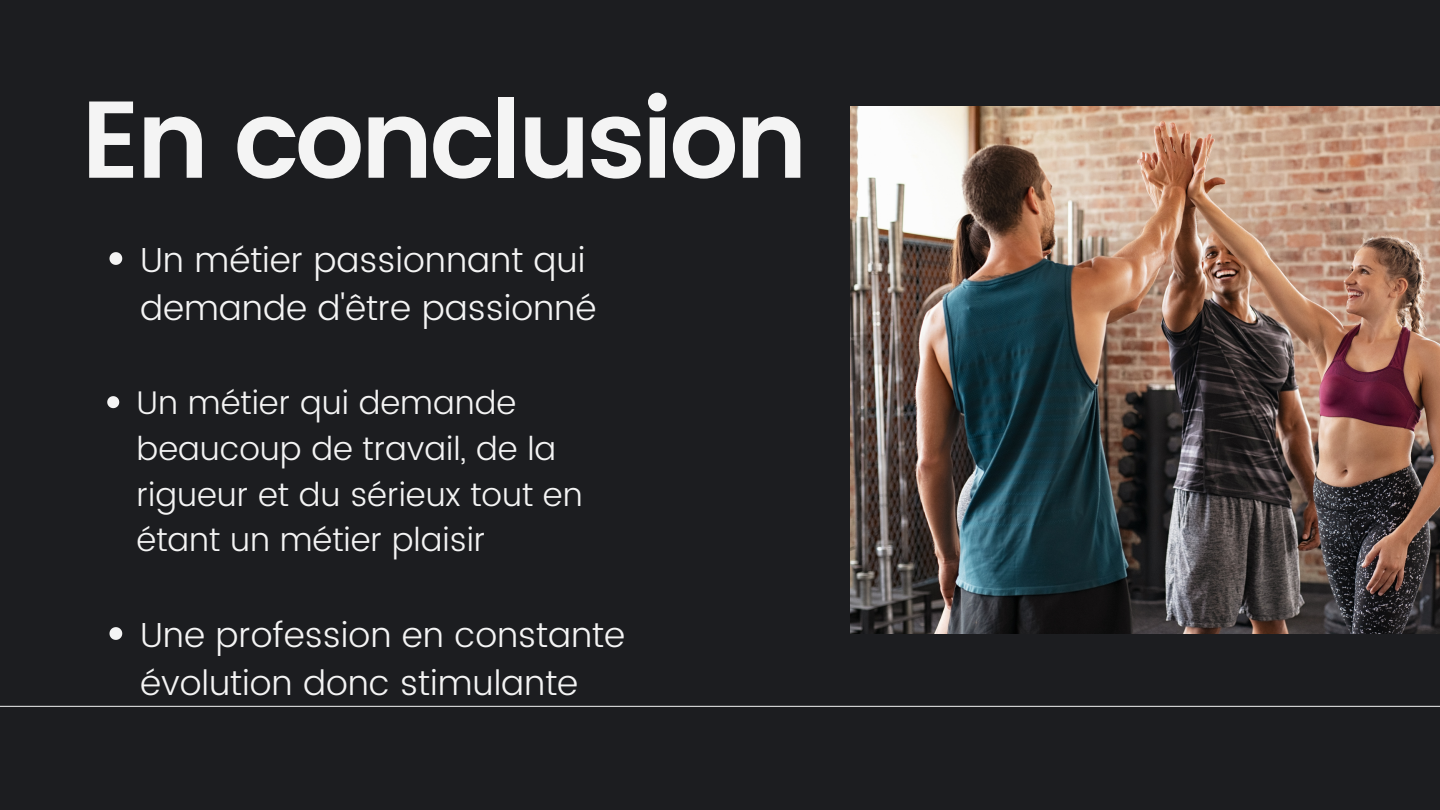
<style>
.page{position:relative;width:1440px;height:810px;background:#1c1d20}
.page>*{position:absolute;margin:0;border:0;box-sizing:border-box;transform-origin:0 0}
.t1{font:600 108.9px "Poppins";letter-spacing:-.04em;color:#f4f4f4}
.t2{font:300 34.7px/48px "Poppins";color:#f4f4f4}
.t3{font:300 32.7px/45.8px "Poppins";color:#f4f4f4}
</style>
<div class="page">
<svg style="left:110px;top:252px;width:12px;height:13px"></svg>
<svg style="left:107px;top:396px;width:12px;height:12px"></svg>
<svg style="left:110px;top:627px;width:12px;height:13px"></svg>
<hr style="left:0;top:706px;width:1440px;height:1px;background:#f4f4f4">
<img style="left:850px;top:106px;width:590px;height:528px">
<p class="t1" style="left:81px;top:76px;width:729px">En conclusion</p>
<p class="t2" style="left:140px;top:236px;width:458px">Un métier passionnant qui demande d'être passionné</p>
<p class="t3" style="left:137px;top:380px;width:448px">Un métier qui demande beaucoup de travail, de la rigueur et du sérieux tout en étant un métier plaisir</p>
<p class="t2" style="left:140px;top:611px;width:486px">Une profession en constante évolution donc stimulante</p>
</div>
